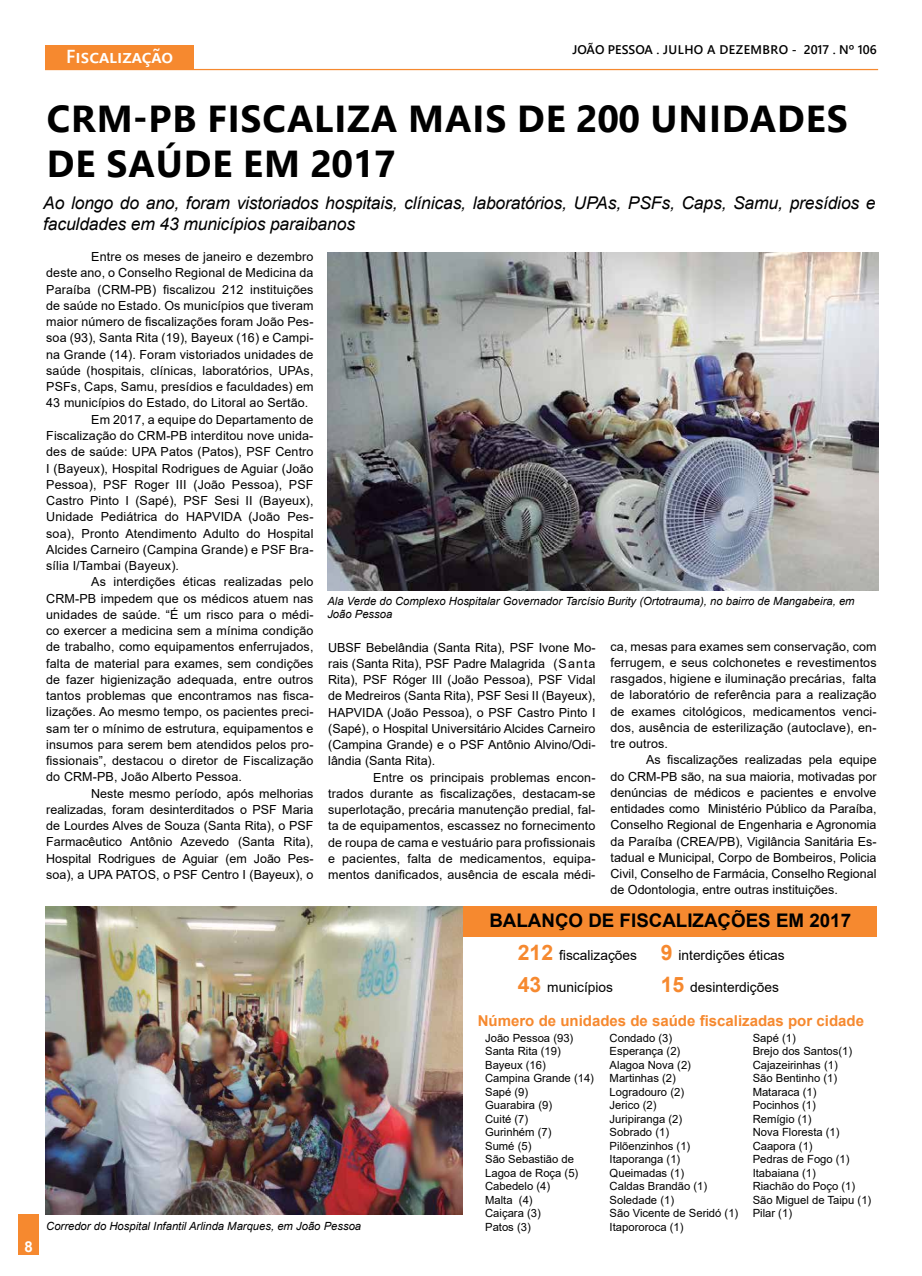
<style>
.page{position:relative;width:922px;height:1276px;background:#fff}
.page>*{position:absolute;margin:0;border:0;box-sizing:border-box;transform-origin:0 0}
.t1{font:700 37.5px "Segoe UI";letter-spacing:.025em;color:#000}
.t2{font:700 18.75px "Arial";color:#000}
.t3{font:600 18.75px "Segoe UI";color:#fff}
.t4{font:italic 17.5px/21px "Arial";letter-spacing:-.01em;color:#000}
.t5{font:700 15px "Arial";color:#f6892f}
.t6{font:700 15px "Arial";color:#fff}
.t7{font:13.75px "Arial";color:#000}
.t8{font:12.5px/16.2px "Arial";letter-spacing:.01em;color:#000;text-align:justify}
.t9{font:600 12.5px "Segoe UI";color:#000}
.t10{font:11.25px/13.5px "Arial";color:#000}
.t11{font:italic 11.25px/13.5px "Arial";color:#000}
.s1{font-weight:700;font-size:21.25px;color:#f6892f}
</style>
<div class="page">
<div style="left:463px;top:906px;width:413px;height:30px;background:#f6892f"></div>
<div style="left:45px;top:45px;width:149px;height:25px;background:#f6892f"></div>
<hr style="left:45px;top:69px;width:832px;height:1px;background:#f6892f">
<div style="left:19px;top:1214px;width:20px;height:41px;background:#f6892f"></div>
<img style="left:327px;top:252px;width:550px;height:339px">
<img style="left:45px;top:906px;width:418px;height:308px">
<h2 class="t3" style="left:66px;top:39px;width:108px">Fiscalização</h2>
<p class="t9" style="left:572px;top:38px;width:306px">JOÃO PESSOA . juLho A DEZEMBRO - 2017 . Nº 106</p>
<p class="t6" style="left:25px;top:1235px;width:10px">8</p>
<h1 class="t1" style="left:47px;top:83px;width:203px">CRM-PB FISCA</h1>
<h1 class="t1" style="left:314px;top:83px;width:119px">LIZA MAIS</h1>
<h1 class="t1" style="left:517px;top:83px;width:159px">DE 200 UNIDADES</h1>
<h1 class="t1" style="left:47px;top:128px;width:350px">DE SAÚDE EM 2017</h1>
<h3 class="t4" style="left:43px;top:192px;width:833px">Ao longo do ano, foram vistoriados hospitais, clínicas, laboratórios, UPAs, PSFs, Caps, Samu, presídios e faculdades em 43 municípios paraibanos</h3>
<p class="t8" style="left:91px;top:249px;width:224px">Entre os meses de janeiro e dezembro</p>
<p class="t8" style="left:46px;top:265px;width:269px">deste ano, o Conselho Regional de Medicina da</p>
<p class="t8" style="left:46px;top:281px;width:269px">Paraíba (CRM-PB) fiscalizou 212 instituições</p>
<p class="t8" style="left:46px;top:297px;width:269px">de saúde no Estado. Os municípios que tiveram</p>
<p class="t8" style="left:46px;top:314px;width:269px">maior número de fiscalizações foram João Pes-</p>
<p class="t8" style="left:46px;top:330px;width:269px">soa (93), Santa Rita (19), Bayeux (16) e Campi-</p>
<p class="t8" style="left:46px;top:346px;width:269px">na Grande (14). Foram vistoriados unidades de</p>
<p class="t8" style="left:46px;top:362px;width:269px">saúde (hospitais, clínicas, laboratórios, UPAs,</p>
<p class="t8" style="left:46px;top:379px;width:269px">PSFs, Caps, Samu, presídios e faculdades) em</p>
<p class="t8" style="left:46px;top:395px;width:264px">43 municípios do Estado, do Litoral ao Sertão.</p>
<p class="t8" style="left:91px;top:411px;width:224px">Em 2017, a equipe do Departamento de</p>
<p class="t8" style="left:46px;top:427px;width:269px">Fiscalização do CRM-PB interditou nove unida-</p>
<p class="t8" style="left:46px;top:444px;width:269px">des de saúde: UPA Patos (Patos), PSF Centro</p>
<p class="t8" style="left:46px;top:460px;width:269px">I (Bayeux), Hospital Rodrigues de Aguiar (João</p>
<p class="t8" style="left:46px;top:476px;width:269px">Pessoa), PSF Roger III (João Pessoa), PSF</p>
<p class="t8" style="left:46px;top:492px;width:269px">Castro Pinto I (Sapé), PSF Sesi II (Bayeux),</p>
<p class="t8" style="left:46px;top:509px;width:269px">Unidade Pediátrica do HAPVIDA (João Pes-</p>
<p class="t8" style="left:46px;top:525px;width:269px">soa), Pronto Atendimento Adulto do Hospital</p>
<p class="t8" style="left:46px;top:541px;width:269px">Alcides Carneiro (Campina Grande) e PSF Bra-</p>
<p class="t8" style="left:46px;top:557px;width:134px">sília I/Tambai (Bayeux).</p>
<p class="t8" style="left:91px;top:574px;width:224px">As interdições éticas realizadas pelo</p>
<p class="t8" style="left:46px;top:590px;width:269px">CRM-PB impedem que os médicos atuem nas</p>
<p class="t8" style="left:46px;top:606px;width:269px">unidades de saúde. “É um risco para o médi-</p>
<p class="t8" style="left:46px;top:622px;width:269px">co exercer a medicina sem a mínima condição</p>
<p class="t8" style="left:46px;top:639px;width:269px">de trabalho, como equipamentos enferrujados,</p>
<p class="t8" style="left:46px;top:655px;width:269px">falta de material para exames, sem condições</p>
<p class="t8" style="left:46px;top:671px;width:269px">de fazer higienização adequada, entre outros</p>
<p class="t8" style="left:46px;top:687px;width:269px">tantos problemas que encontramos nas fisca-</p>
<p class="t8" style="left:46px;top:704px;width:269px">lizações. Ao mesmo tempo, os pacientes preci-</p>
<p class="t8" style="left:46px;top:720px;width:269px">sam ter o mínimo de estrutura, equipamentos e</p>
<p class="t8" style="left:46px;top:736px;width:269px">insumos para serem bem atendidos pelos pro-</p>
<p class="t8" style="left:46px;top:752px;width:269px">fissionais”, destacou o diretor de Fiscalização</p>
<p class="t8" style="left:46px;top:769px;width:197px">do CRM-PB, João Alberto Pessoa.</p>
<p class="t8" style="left:91px;top:785px;width:224px">Neste mesmo período, após melhorias</p>
<p class="t8" style="left:46px;top:801px;width:269px">realizadas, foram desinterditados o PSF Maria</p>
<p class="t8" style="left:46px;top:817px;width:269px">de Lourdes Alves de Souza (Santa Rita), o PSF</p>
<p class="t8" style="left:46px;top:834px;width:269px">Farmacêutico Antônio Azevedo (Santa Rita),</p>
<p class="t8" style="left:46px;top:850px;width:269px">Hospital Rodrigues de Aguiar (em João Pes-</p>
<p class="t8" style="left:46px;top:866px;width:269px">soa), a UPA PATOS, o PSF Centro I (Bayeux), o</p>
<p class="t11" style="left:327px;top:594px;width:528px">Ala Verde do Complexo Hospitalar Governador Tarcísio Burity (Ortotrauma), no bairro de Mangabeira, em<br>João Pessoa</p>
<p class="t8" style="left:610px;top:638px;width:267px">ca, mesas para exames sem conservação, com ferrugem, e seus colchonetes e revestimentos rasgados, higiene e iluminação precárias, falta de laboratório de referência para a realização de exames citológicos, medicamentos venci&shy;dos, ausência de esterilização (autoclave), en&shy;tre outros.</p>
<p class="t8" style="left:610px;top:752px;width:267px;text-indent:35px">As fiscalizações realizadas pela equipe do CRM-PB são, na sua maioria, motivadas por denúncias de médicos e pacientes e envolve entidades como Ministério Público da Paraíba, Conselho Regional de Engenharia e Agronomia da Paraíba (CREA/PB), Vigilância Sanitária Es&shy;tadual e Municipal, Corpo de Bombeiros, Policia Civil, Conselho de Farmácia, Conselho Regional de Odontologia, entre outras instituições.</p>
<p class="t8" style="left:328px;top:639px;width:269px">UBSF Bebelândia (Santa Rita), PSF Ivone Mo&shy;rais (Santa Rita), PSF Padre Malagrida (Santa Rita), PSF Róger III (João Pessoa), PSF Vidal de Medreiros (Santa Rita), PSF Sesi II (Bayeux), HAPVIDA (João Pessoa), o PSF Castro Pinto I (Sapé), o Hospital Universitário Alcides Carneiro (Campina Grande) e o PSF Antônio Alvino/Odi&shy;lândia (Santa Rita).</p>
<p class="t8" style="left:328px;top:769px;width:269px;text-indent:45px">Entre os principais problemas encon&shy;trados durante as fiscalizações, destacam-se superlotação, precária manutenção predial, fal&shy;ta de equipamentos, escassez no fornecimento de roupa de cama e vestuário para profissionais e pacientes, falta de medicamentos, equipa&shy;mentos danificados, ausência de escala médi-</p>
<p class="t11" style="left:46px;top:1219px;width:316px">Corredor do Hospital Infantil Arlinda Marques, em João Pessoa</p>
<h2 class="t2" style="left:489px;top:907px;width:363px">BALANÇO DE FISCALIZAÇÕES EM 2017</h2>
<p class="t7" style="left:517px;top:945px;width:121px"><span class="s1">212</span> fiscalizações</p>
<p class="t7" style="left:517px;top:977px;width:97px"><span class="s1">43</span> municípios</p>
<p class="t10" style="left:485px;top:1031px;width:110px">João Pessoa (93)<br>Santa Rita (19)<br>Bayeux (16)<br>Campina Grande (14)<br>Sapé (9)<br>Guarabira (9)<br>Cuité (7)<br>Gurinhém (7)<br>Sumé (5)<br>São Sebastião de<br>Lagoa de Roça (5)<br>Cabedelo (4)<br>Malta (4)<br>Caiçara (3)<br>Patos (3)</p>
<p class="t10" style="left:609px;top:1031px;width:130px">Condado (3)<br>Esperança (2)<br>Alagoa Nova (2)<br>Martinhas (2)<br>Logradouro (2)<br>Jerico (2)<br>Juripiranga (2)<br>Sobrado (1)<br>Pilõenzinhos (1)<br>Itaporanga (1)<br>Queimadas (1)<br>Caldas Brandão (1)<br>Soledade (1)<br>São Vicente de Seridó (1)<br>Itapororoca (1)</p>
<p class="t10" style="left:752px;top:1031px;width:120px">Sapé (1)<br>Brejo dos Santos(1)<br>Cajazeirinhas (1)<br>São Bentinho (1)<br>Mataraca (1)<br>Pocinhos (1)<br>Remígio (1)<br>Nova Floresta (1)<br>Caapora (1)<br>Pedras de Fogo (1)<br>Itabaiana (1)<br>Riachão do Poço (1)<br>São Miguel de Taipu (1)<br>Pilar (1)</p>
<p class="t7" style="left:660px;top:945px;width:125px"><span class="s1">9</span> interdições éticas</p>
<p class="t7" style="left:660px;top:977px;width:120px"><span class="s1">15</span> desinterdições</p>
<p class="t5" style="left:477px;top:1009px;width:387px">Número de unidades de saúde fiscalizadas por cidade</p>
</div>
